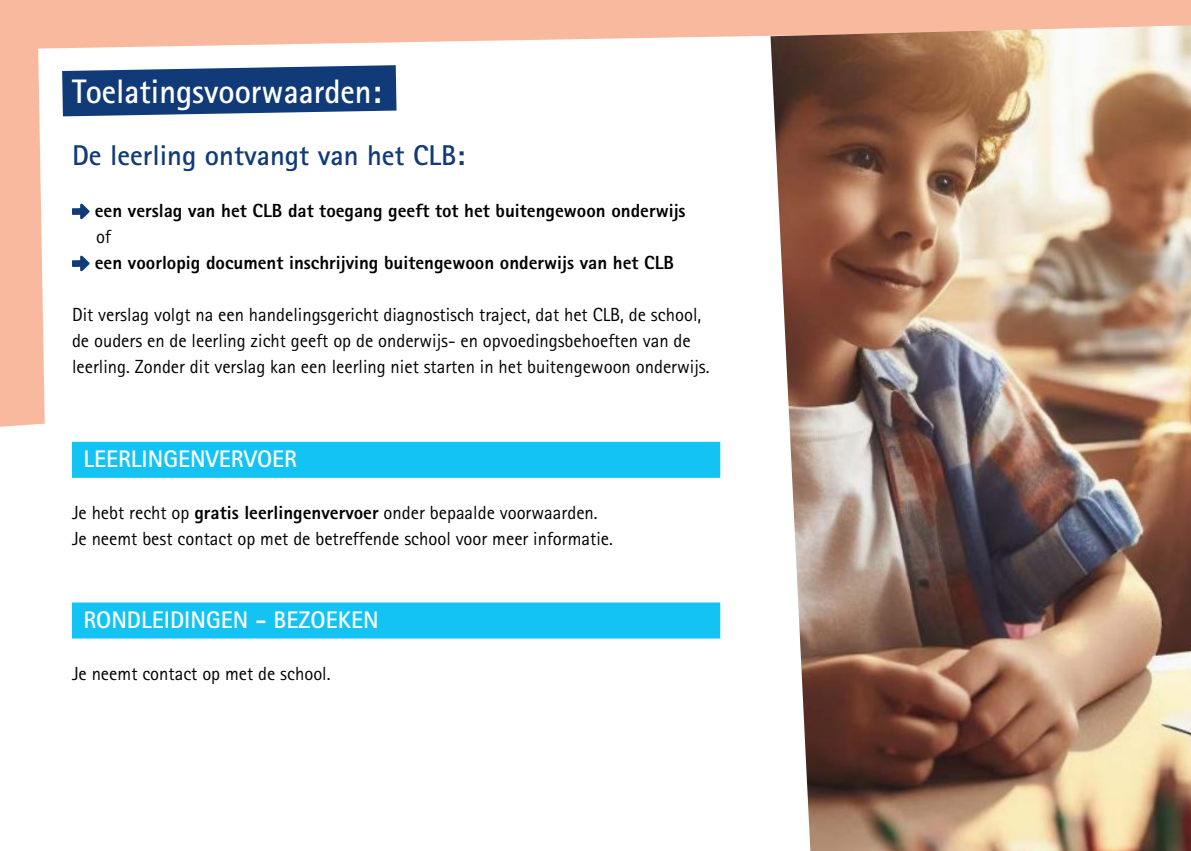
<style>
.page{position:relative;width:1191px;height:851px;background:#fff}
.page>*{position:absolute;margin:0;border:0;box-sizing:border-box;transform-origin:0 0}
.t1{font:700 34px "Rotis Sans Serif Std";color:#fff;scale:.95 1}
.t2{font:700 28.6px "Rotis Sans Serif Std";color:#103a78}
.t3{font:700 24px "Rotis Sans Serif Std";color:#fff}
.t4{font:19px/26px "Rotis Sans Serif Std";color:#000}
.t5{font:800 19px "Rotis Sans Serif Std";color:#000}
.s1{font-weight:800}
</style>
<div class="page">
<div style="left:0;top:0;width:1191px;height:426px;background:#f8b99e"></div>
<svg style="left:38px;top:29px;width:732px;height:610px"></svg>
<svg style="left:62px;top:65px;width:334px;height:51px;background:#2b5087"></svg>
<div style="left:72px;top:442px;width:648px;height:36px;background:#12c3f4"></div>
<div style="left:72px;top:602px;width:648px;height:36px;background:#12c3f4"></div>
<svg style="left:72px;top:203px;width:18px;height:16px"></svg>
<svg style="left:72px;top:255px;width:18px;height:16px"></svg>
<img style="left:770px;top:25px;width:421px;height:825px">
<h1 class="t1" style="left:72px;top:70px;width:327px">Toelatingsvoorwaarden:</h1>
<h2 class="t2" style="left:72px;top:137px;width:394px">De leerling ontvangt van het CLB:</h2>
<p class="t5" style="left:95px;top:198px;width:592px">een verslag van het CLB dat toegang geeft tot het buitengewoon onderwijs</p>
<p class="t4" style="left:96px;top:223px;width:16px">of</p>
<p class="t5" style="left:95px;top:250px;width:581px">een voorlopig document inschrijving buitengewoon onderwijs van het CLB</p>
<p class="t4" style="left:72px;top:301px;width:639px">Dit verslag volgt na een handelingsgericht diagnostisch traject, dat het CLB, de school, de ouders en de leerling zicht geeft op de onderwijs- en opvoedingsbehoeften van de leerling. Zonder dit verslag kan een leerling niet starten in het buitengewoon onderwijs.</p>
<p class="t3" style="left:83px;top:444px;width:215px">LEERLINGENVERVOER</p>
<p class="t4" style="left:72px;top:499px;width:542px">Je hebt recht op <span class="s1">gratis leerlingenvervoer</span> onder bepaalde voorwaarden.<br>Je neemt best contact op met de betreffende school voor meer informatie.</p>
<p class="t3" style="left:83px;top:604px;width:297px">RONDLEIDINGEN - BEZOEKEN</p>
<p class="t4" style="left:72px;top:660px;width:260px">Je neemt contact op met de school.</p>
</div>
